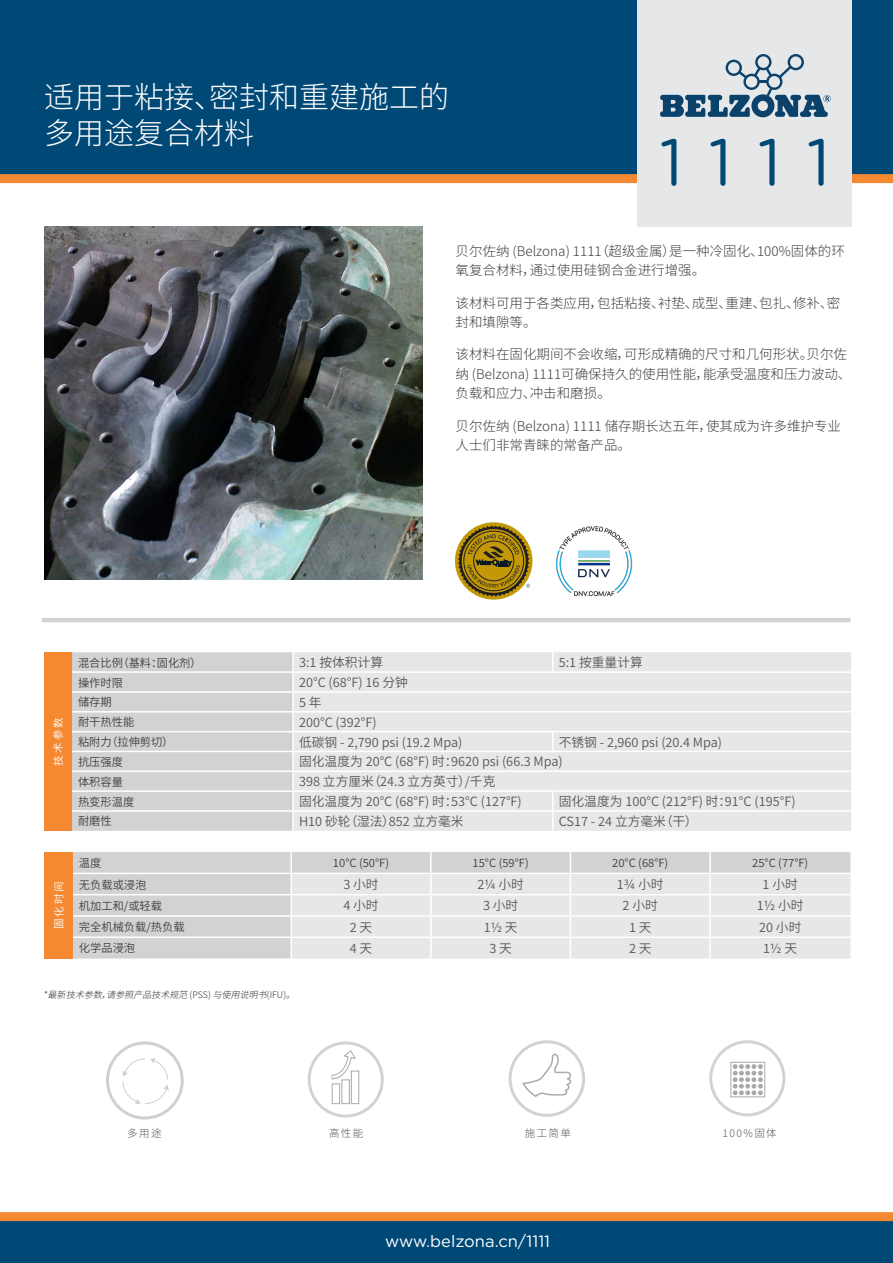
<style>
.page{position:relative;width:893px;height:1263px;background:#fff}
.page>*{position:absolute;margin:0;border:0;box-sizing:border-box;transform-origin:0 0}
.t1{font:66px "Gotham Rounded";color:#004876}
.t2{font:300 30px/36px "Source Han Sans CN";color:#fff}
.t3{font:16.5px "Gotham Rounded";color:#fff}
.t4{font:300 13.5px/19.5px "Source Han Sans CN";color:#3e3e3f}
.t5{font:12.75px "Source Han Sans CN";color:#57585a}
.t6{font:11.25px "Source Han Sans CN";color:#3e3e3f}
.t7{font:300 10.5px "Source Han Sans CN";letter-spacing:.13em;color:#57585a}
.t8{font:10.5px "Source Han Sans CN";letter-spacing:.2em;color:#fff}
.t9{font:italic 300 9px "Source Han Sans CN";color:#312f30}
.s1{font-style:normal}
</style>
<div class="page">
<div style="left:0;top:0;width:893px;height:178px;background:#004876"></div>
<div style="left:0;top:174px;width:893px;height:9px;background:#f58932"></div>
<div style="left:0;top:1220px;width:893px;height:43px;background:#004876"></div>
<div style="left:638px;top:0;width:214px;height:226px;background:#e6e7e9"></div>
<hr style="left:42px;top:618px;width:808px;height:4px;background:#d1d2d4">
<div style="left:0;top:1212px;width:893px;height:9px;background:#f58932"></div>
<svg style="left:509px;top:1040px;width:76px;height:77px"></svg>
<svg style="left:308px;top:1041px;width:76px;height:76px"></svg>
<svg style="left:709px;top:1040px;width:76px;height:76px"></svg>
<div style="left:730px;top:1062px;width:35px;height:35px;border:1px solid #a8a9ad"></div>
<img style="left:44px;top:226px;width:378px;height:354px">
<svg style="left:106px;top:1041px;width:78px;height:78px"></svg>
<svg style="left:455px;top:522px;width:77px;height:78px"></svg>
<svg style="left:458px;top:525px;width:72px;height:72px;background:#9d842e"></svg>
<svg style="left:660px;top:54px;width:171px;height:63px"></svg>
<div style="left:44px;top:652px;width:28px;height:179px;background:#f58932"></div>
<div style="left:294px;top:652px;width:557px;height:179px;background:#e6e7e9"></div>
<div style="left:72px;top:652px;width:221px;height:179px;background:#d1d2d4"></div>
<svg style="left:552px;top:652px;width:2px;height:19px"></svg>
<hr style="left:553px;top:671px;width:298px;height:2px;background:#fff">
<hr style="left:72px;top:671px;width:221px;height:2px;background:#fff">
<hr style="left:293px;top:671px;width:260px;height:2px;background:#fff">
<hr style="left:72px;top:691px;width:221px;height:2px;background:#fff">
<hr style="left:293px;top:691px;width:260px;height:2px;background:#fff">
<hr style="left:553px;top:691px;width:298px;height:2px;background:#fff">
<hr style="left:72px;top:711px;width:221px;height:1px;background:#fff">
<hr style="left:293px;top:711px;width:260px;height:1px;background:#fff">
<hr style="left:553px;top:711px;width:298px;height:1px;background:#fff">
<hr style="left:72px;top:731px;width:221px;height:1px;background:#fff">
<hr style="left:293px;top:731px;width:260px;height:1px;background:#fff">
<hr style="left:553px;top:731px;width:298px;height:1px;background:#fff">
<hr style="left:553px;top:751px;width:298px;height:1px;background:#fff">
<svg style="left:552px;top:732px;width:2px;height:19px"></svg>
<hr style="left:72px;top:751px;width:221px;height:1px;background:#fff">
<hr style="left:293px;top:751px;width:260px;height:1px;background:#fff">
<hr style="left:72px;top:770px;width:221px;height:2px;background:#fff">
<hr style="left:293px;top:770px;width:260px;height:2px;background:#fff">
<hr style="left:553px;top:770px;width:298px;height:2px;background:#fff">
<hr style="left:72px;top:790px;width:221px;height:2px;background:#fff">
<hr style="left:293px;top:790px;width:260px;height:2px;background:#fff">
<hr style="left:553px;top:790px;width:298px;height:2px;background:#fff">
<hr style="left:72px;top:810px;width:221px;height:2px;background:#fff">
<hr style="left:293px;top:810px;width:260px;height:2px;background:#fff">
<hr style="left:553px;top:810px;width:298px;height:2px;background:#fff">
<svg style="left:552px;top:792px;width:2px;height:39px"></svg>
<div style="left:44px;top:852px;width:29px;height:106px;background:#f58932"></div>
<div style="left:73px;top:852px;width:777px;height:106px;background:#d1d2d4"></div>
<div style="left:292px;top:874px;width:558px;height:84px;background:#e6e7e9"></div>
<hr style="left:291px;top:873px;width:140px;height:1px;background:#fff">
<hr style="left:431px;top:873px;width:139px;height:1px;background:#fff">
<hr style="left:570px;top:873px;width:140px;height:1px;background:#fff">
<hr style="left:710px;top:873px;width:140px;height:1px;background:#fff">
<hr style="left:290px;top:852px;width:2px;height:21px;background:#fff">
<hr style="left:430px;top:852px;width:2px;height:21px;background:#fff">
<hr style="left:290px;top:874px;width:2px;height:20px;background:#fff">
<hr style="left:290px;top:895px;width:2px;height:20px;background:#fff">
<svg style="left:290px;top:917px;width:2px;height:19px"></svg>
<hr style="left:290px;top:938px;width:2px;height:20px;background:#fff">
<hr style="left:709px;top:852px;width:2px;height:21px;background:#fff">
<hr style="left:73px;top:873px;width:218px;height:1px;background:#fff">
<hr style="left:430px;top:874px;width:2px;height:20px;background:#fff">
<hr style="left:709px;top:874px;width:2px;height:20px;background:#fff">
<hr style="left:73px;top:894px;width:218px;height:1px;background:#fff">
<hr style="left:291px;top:894px;width:140px;height:1px;background:#fff">
<hr style="left:431px;top:894px;width:139px;height:1px;background:#fff">
<hr style="left:430px;top:895px;width:2px;height:20px;background:#fff">
<hr style="left:570px;top:894px;width:140px;height:1px;background:#fff">
<hr style="left:710px;top:894px;width:140px;height:1px;background:#fff">
<hr style="left:709px;top:895px;width:2px;height:20px;background:#fff">
<hr style="left:73px;top:915px;width:218px;height:2px;background:#fff">
<hr style="left:291px;top:915px;width:140px;height:2px;background:#fff">
<hr style="left:431px;top:915px;width:139px;height:2px;background:#fff">
<svg style="left:430px;top:917px;width:2px;height:19px"></svg>
<hr style="left:570px;top:915px;width:140px;height:2px;background:#fff">
<hr style="left:710px;top:915px;width:140px;height:2px;background:#fff">
<svg style="left:709px;top:917px;width:2px;height:19px"></svg>
<hr style="left:73px;top:936px;width:218px;height:2px;background:#fff">
<hr style="left:291px;top:936px;width:140px;height:2px;background:#fff">
<hr style="left:431px;top:936px;width:139px;height:2px;background:#fff">
<hr style="left:430px;top:938px;width:2px;height:20px;background:#fff">
<hr style="left:570px;top:936px;width:140px;height:2px;background:#fff">
<hr style="left:710px;top:936px;width:140px;height:2px;background:#fff">
<hr style="left:709px;top:938px;width:2px;height:20px;background:#fff">
<svg style="left:570px;top:852px;width:1px;height:106px"></svg>
<img style="left:556px;top:526px;width:77px;height:71px">
<h2 class="t2" style="left:44px;top:80px;width:406px">适用于粘接、密封和重建施工的多用途复合材料</h2>
<h1 class="t1" style="left:659px;top:117px;width:172px">1111</h1>
<p class="t4" style="left:455px;top:241px;width:391px">贝尔佐纳 (Belzona) 1111（超级金属）是一种冷固化、100%固体的环氧复合材料，通过使用硅钢合金进行增强。</p>
<p class="t4" style="left:455px;top:293px;width:386px">该材料可用于各类应用，包括粘接、衬垫、成型、重建、包扎、修补、密封和填隙等。</p>
<p class="t4" style="left:455px;top:345px;width:397px">该材料在固化期间不会收缩，可形成精确的尺寸和几何形状。贝尔佐纳 (Belzona) 1111可确保持久的使用性能，能承受温度和压力波动、负载和应力、冲击和磨损。</p>
<p class="t4" style="left:455px;top:416px;width:387px">贝尔佐纳 (Belzona) 1111 储存期长达五年，使其成为许多维护专业人士们非常青睐的常备产品。</p>
<p class="t8" style="left:52px;top:766px;width:50px;rotate:-90deg">技术参数</p>
<p class="t8" style="left:53px;top:929px;width:50px;rotate:-90deg">固化时间</p>
<p class="t6" style="left:78px;top:656px;width:125px">混合比例（基料：固化剂）</p>
<p class="t5" style="left:299px;top:655px;width:86px">3:1 按体积计算</p>
<p class="t5" style="left:559px;top:655px;width:86px">5:1 按重量计算</p>
<p class="t6" style="left:78px;top:676px;width:47px">操作时限</p>
<p class="t5" style="left:299px;top:675px;width:110px">20°C (68°F) 16 分钟</p>
<p class="t6" style="left:78px;top:696px;width:35px">储存期</p>
<p class="t5" style="left:299px;top:695px;width:24px">5 年</p>
<p class="t6" style="left:78px;top:716px;width:58px">耐干热性能</p>
<p class="t5" style="left:299px;top:715px;width:79px">200°C (392°F)</p>
<p class="t6" style="left:78px;top:735px;width:97px">粘附力（拉伸剪切）</p>
<p class="t5" style="left:299px;top:735px;width:165px">低碳钢 - 2,790 psi (19.2 Mpa)</p>
<p class="t5" style="left:559px;top:735px;width:165px">不锈钢 - 2,960 psi (20.4 Mpa)</p>
<p class="t6" style="left:78px;top:755px;width:47px">抗压强度</p>
<p class="t5" style="left:299px;top:754px;width:265px">固化温度为 20°C (68°F) 时：9620 psi (66.3 Mpa)</p>
<p class="t6" style="left:78px;top:775px;width:47px">体积容量</p>
<p class="t5" style="left:299px;top:774px;width:198px">398 立方厘米（24.3 立方英寸）/千克</p>
<p class="t6" style="left:78px;top:795px;width:58px">热变形温度</p>
<p class="t5" style="left:299px;top:794px;width:224px">固化温度为 20°C (68°F) 时：53°C (127°F)</p>
<p class="t5" style="left:559px;top:794px;width:238px">固化温度为 100°C (212°F) 时：91°C (195°F)</p>
<p class="t6" style="left:78px;top:815px;width:35px">耐磨性</p>
<p class="t5" style="left:299px;top:814px;width:166px">H10 砂轮（湿法）852 立方毫米</p>
<p class="t5" style="left:559px;top:814px;width:140px">CS17 - 24 立方毫米（干）</p>
<p class="t6" style="left:79px;top:857px;width:24px">温度</p>
<p class="t6" style="left:333px;top:857px;width:58px">10°C (50°F)</p>
<p class="t6" style="left:473px;top:857px;width:58px">15°C (59°F)</p>
<p class="t6" style="left:612px;top:857px;width:58px">20°C (68°F)</p>
<p class="t6" style="left:752px;top:857px;width:58px">25°C (77°F)</p>
<p class="t6" style="left:79px;top:878px;width:69px">无负载或浸泡</p>
<p class="t5" style="left:343px;top:877px;width:37px">3 小时</p>
<p class="t5" style="left:477px;top:877px;width:48px">2¼ 小时</p>
<p class="t5" style="left:617px;top:877px;width:48px">1¾ 小时</p>
<p class="t5" style="left:763px;top:877px;width:37px">1 小时</p>
<p class="t6" style="left:79px;top:899px;width:85px">机加工和/或轻载</p>
<p class="t5" style="left:343px;top:898px;width:37px">4 小时</p>
<p class="t5" style="left:483px;top:898px;width:37px">3 小时</p>
<p class="t5" style="left:623px;top:898px;width:37px">2 小时</p>
<p class="t5" style="left:757px;top:898px;width:48px">1½ 小时</p>
<p class="t6" style="left:79px;top:921px;width:107px">完全机械负载/热负载</p>
<p class="t5" style="left:350px;top:920px;width:24px">2 天</p>
<p class="t5" style="left:484px;top:920px;width:36px">1½ 天</p>
<p class="t5" style="left:629px;top:920px;width:24px">1 天</p>
<p class="t5" style="left:759px;top:920px;width:44px">20 小时</p>
<p class="t6" style="left:79px;top:942px;width:58px">化学品浸泡</p>
<p class="t5" style="left:350px;top:941px;width:24px">4 天</p>
<p class="t5" style="left:489px;top:941px;width:24px">3 天</p>
<p class="t5" style="left:629px;top:941px;width:24px">2 天</p>
<p class="t5" style="left:763px;top:941px;width:36px">1½ 天</p>
<p class="t9" style="left:44px;top:990px;width:257px"><span class="s1">*</span> 最新技术参数，请参照产品技术规范 <span class="s1">( P S S )</span> 与使用说明书<span class="s1">( I F U )</span> 。</p>
<p class="t7" style="left:127px;top:1127px;width:36px">多用途</p>
<p class="t7" style="left:329px;top:1127px;width:36px">高性能</p>
<p class="t7" style="left:525px;top:1127px;width:48px">施工简单</p>
<p class="t7" style="left:723px;top:1127px;width:56px">100%固体</p>
<p class="t3" style="left:385px;top:1229px;width:166px">www.belzona.cn/1111</p>
</div>
